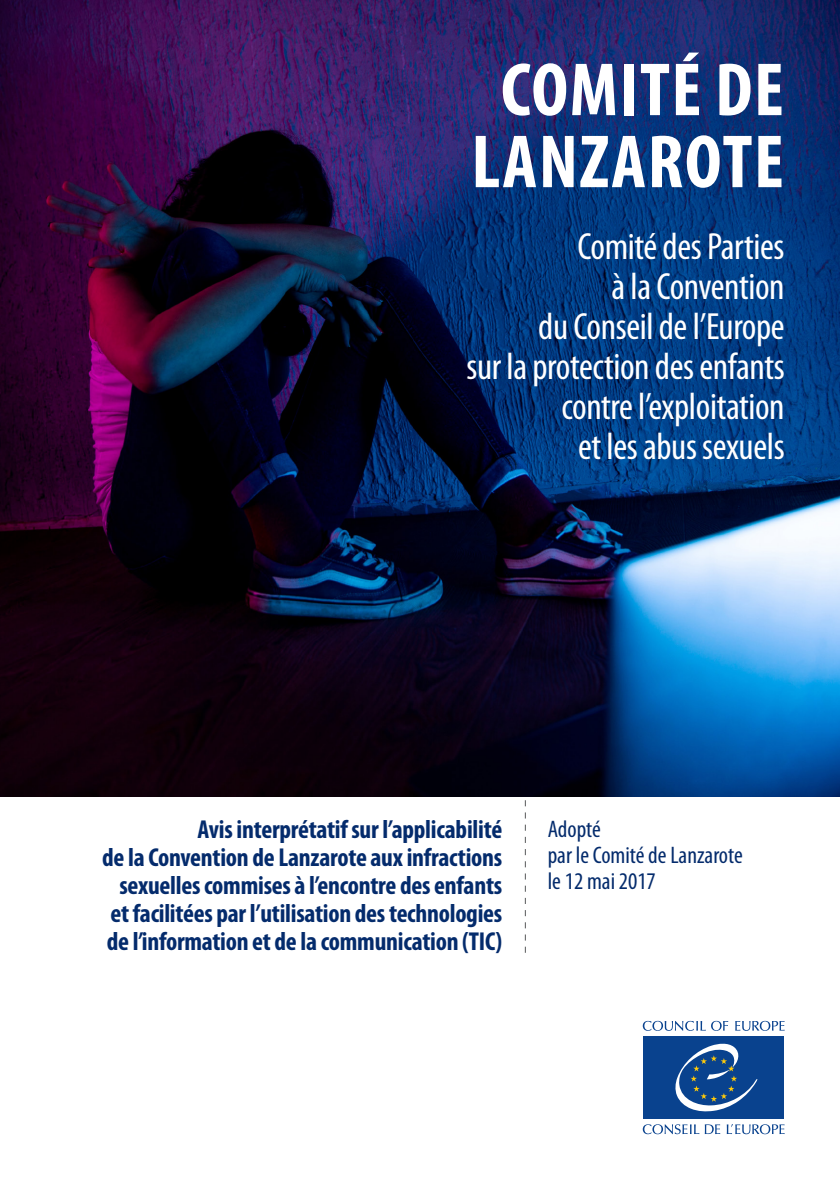
<style>
.page{position:relative;width:840px;height:1191px;background:#fff}
.page>*{position:absolute;margin:0;border:0;box-sizing:border-box;transform-origin:0 0}
.t1{font:700 condensed 76px "Myriad Pro";letter-spacing:.02em;color:#fff}
.t2{font:condensed 38px/40px "Myriad Pro";letter-spacing:-.01em;color:#fff;text-align:right}
.t3{font:700 condensed 26px/28px "Myriad Pro";letter-spacing:-.01em;color:#042b6c;text-align:right}
.t4{font:condensed 24px/26px "Myriad Pro";color:#042b6c}
</style>
<div class="page">
<svg style="left:735px;top:1020px;width:49px;height:10px"></svg>
<svg style="left:642px;top:1020px;width:85px;height:10px"></svg>
<svg style="left:726px;top:1124px;width:58px;height:10px"></svg>
<svg style="left:642px;top:1124px;width:77px;height:10px"></svg>
<div style="left:643px;top:1036px;width:140px;height:82px;background:#09428e"></div>
<svg style="left:675px;top:1043px;width:82px;height:68px"></svg>
<img style="left:0;top:0;width:839px;height:796px">
<svg style="left:524px;top:800px;width:1px;height:152px"></svg>
<p class="t1" style="left:500px;top:42px;width:284px">COMITÉ DE</p>
<p class="t1" style="left:471px;top:114px;width:314px">LANZAROTE</p>
<p class="t2" style="left:466px;top:226px;width:319px">Comité des Parties<br>à la Convention<br>du Conseil de l’Europe<br>sur la protection des enfants contre l’exploitation<br>et les abus sexuels</p>
<p class="t3" style="left:102px;top:815px;width:401px">Avis interprétatif sur l’applicabilité<br>de la Convention de Lanzarote aux infractions sexuelles commises à l’encontre des enfants et facilitées par l’utilisation des technologies de l’information et de la communication (TIC)</p>
<p class="t4" style="left:547px;top:815px;width:196px">Adopté<br>par le Comité de Lanzarote le 12 mai 2017</p>
</div>
